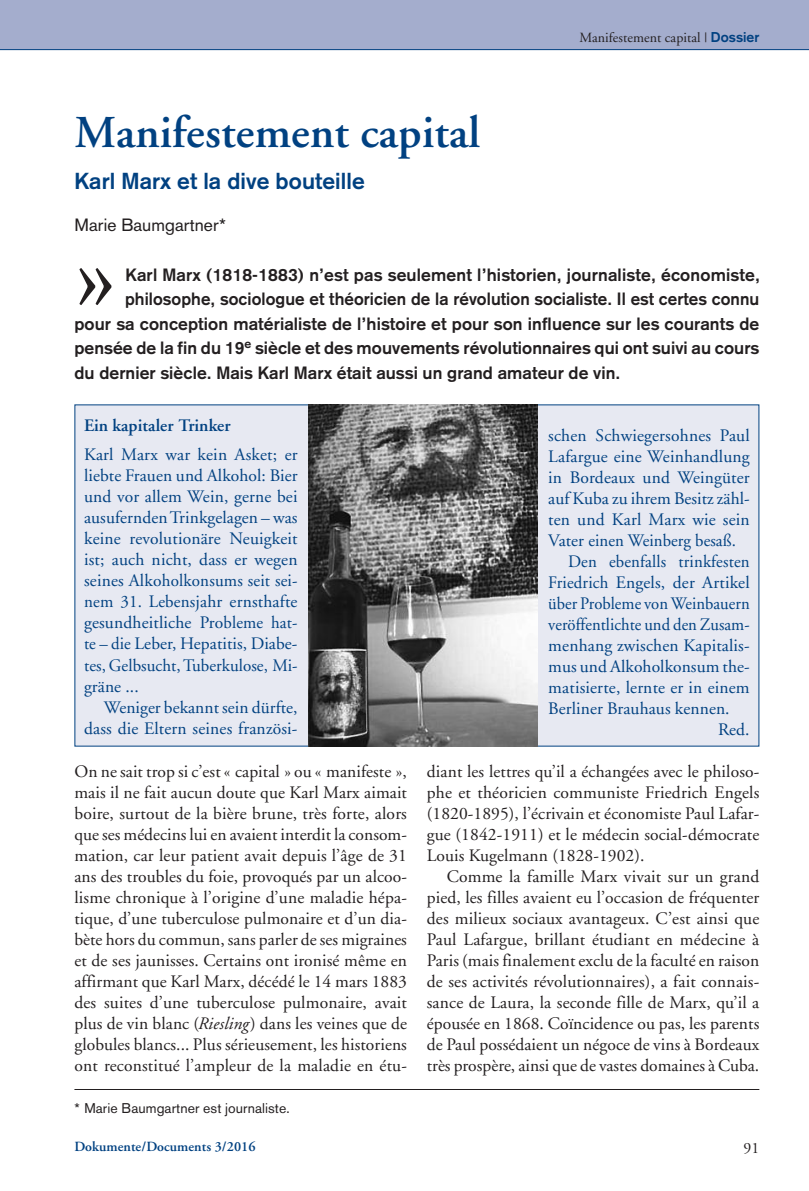
<style>
.page{position:relative;width:809px;height:1191px;background:#fff}
.page>*{position:absolute;margin:0;border:0;box-sizing:border-box;transform-origin:0 0}
.t1{font:111.48px "Adobe Garamond";color:#231f20}
.t2{font:600 45.5px "Adobe Garamond";letter-spacing:.005em;color:#014181}
.t3{font:700 22.75px "Akzidenz Grotesk";letter-spacing:.005em;color:#014181}
.t4{font:17.5px/21px "Adobe Garamond";letter-spacing:.005em;color:#231f20;text-align:justify}
.t5{font:17.5px/21px "Adobe Garamond";letter-spacing:.005em;color:#014181;text-align:justify}
.t6{font:700 17.5px "Akzidenz Grotesk";letter-spacing:.005em;color:#231f20}
.t7{font:17.5px "Adobe Garamond";letter-spacing:.005em;color:#014181;scale:.95 1}
.t8{font:17.5px "Adobe Garamond";letter-spacing:.005em;color:#014181;scale:.96 1}
.t9{font:600 17.5px "Adobe Garamond";letter-spacing:.005em;color:#014181}
.t10{font:17.5px "Akzidenz Grotesk";letter-spacing:.005em;color:#231f20}
.t11{font:15.75px "Adobe Garamond";color:#231f20}
.t12{font:14px "Akzidenz Grotesk BE";letter-spacing:.005em;color:#231f20}
.t13{font:14px "Adobe Garamond";letter-spacing:.005em;color:#231f20}
.t14{font:600 14px "Adobe Garamond";letter-spacing:.005em;color:#014181}
.s1{font-family:"Akzidenz Grotesk";font-weight:700;color:#014181}
.s2{font-style:italic}
</style>
<div class="page">
<div style="left:0;top:0;width:809px;height:50px;background:#a4adcd"></div>
<hr style="left:0;top:49px;width:809px;height:1px;background:#014181">
<div style="left:75px;top:405px;width:683px;height:340px;background:#e7e9f2"></div>
<hr style="left:74px;top:1089px;width:685px;height:1px;background:#231f20">
<img style="left:308px;top:404px;width:230px;height:342px">
<h2 class="t2" style="left:74px;top:114px;width:407px">Manifestement capital</h2>
<p class="t13" style="left:579px;top:32px;width:181px">Manifestement capital | <span class="s1">Dossier</span></p>
<h3 class="t3" style="left:74px;top:173px;width:292px">Karl Marx et la dive bouteille</h3>
<p class="t10" style="left:74px;top:219px;width:153px">Marie Baumgartner*</p>
<h1 class="t1" style="left:74px;top:230px;width:44px">»</h1>
<p class="t6" style="left:125px;top:268px;width:636px">Karl Marx (1818-1883) n’est pas seulement l’historien, journaliste, économiste,</p>
<p class="t6" style="left:125px;top:292px;width:636px">philosophe, sociologue et théoricien de la révolution socialiste. Il est certes connu</p>
<p class="t6" style="left:74px;top:317px;width:686px">pour sa conception matérialiste de l’histoire et pour son influence sur les courants de</p>
<p class="t6" style="left:74px;top:341px;width:686px">pensée de la fin du 19<sup>e</sup> siècle et des mouvements révolutionnaires qui ont suivi au cours</p>
<p class="t6" style="left:74px;top:366px;width:547px">du dernier siècle. Mais Karl Marx était aussi un grand amateur de vin.</p>
<p class="t9" style="left:84px;top:418px;width:148px">Ein kapitaler Trinker</p>
<p class="t5" style="left:84px;top:446px;width:215px">Karl Marx war kein Asket; er liebte Frauen und Alkohol: Bier und vor allem Wein, gerne bei ausuferndenTrinkgelagen – was keine revolutionäre Neuigkeit ist; auch nicht, dass er wegen seines Alkoholkonsums seit sei&shy;nem 31. Lebensjahr ernsthafte gesundheitliche Probleme hat&shy;te – die Leber, Hepatitis, Diabe&shy;tes, Gelbsucht,Tuberkulose, Mi&shy;gräne ...</p>
<p class="t5" style="left:84px;top:698px;width:215px;text-align:right">Weniger bekannt sein dürfte, dass die Eltern seines französi-</p>
<p class="t5" style="left:548px;top:426px;width:203px">schen Schwiegersohnes Paul</p>
<p class="t5" style="left:548px;top:447px;width:203px">Lafargue eine Weinhandlung</p>
<p class="t5" style="left:548px;top:468px;width:203px">in Bordeaux und Weingüter</p>
<p class="t5" style="left:548px;top:489px;width:203px">auf Kuba zu ihrem Besitz zähl-</p>
<p class="t5" style="left:548px;top:510px;width:203px">ten und Karl Marx wie sein</p>
<p class="t5" style="left:548px;top:531px;width:189px">Vater einen Weinberg besaß.</p>
<p class="t8" style="left:568px;top:554px;width:191px">Den ebenfalls trinkfesten</p>
<p class="t8" style="left:548px;top:575px;width:211px">Friedrich Engels, der Artikel</p>
<p class="t7" style="left:548px;top:596px;width:213px">über Probleme von Weinbauern</p>
<p class="t7" style="left:548px;top:617px;width:213px">veröffentlichte und den Zusam-</p>
<p class="t5" style="left:548px;top:636px;width:203px">menhang zwischen Kapitalis-</p>
<p class="t5" style="left:548px;top:657px;width:203px">mus und Alkoholkonsum the-</p>
<p class="t5" style="left:548px;top:678px;width:203px">matisierte, lernte er in einem</p>
<p class="t5" style="left:548px;top:699px;width:183px">Berliner Brauhaus kennen.</p>
<p class="t5" style="left:718px;top:720px;width:33px">Red.</p>
<p class="t4" style="left:74px;top:762px;width:334px">On ne sait trop si c’est « capital » ou « manifeste », mais il ne fait aucun doute que Karl Marx aimait boire, surtout de la bière brune, très forte, alors que ses médecins lui en avaient interdit la consom&shy;mation, car leur patient avait depuis l’âge de 31 ans des troubles du foie, provoqués par un alcoo&shy;lisme chronique à l’origine d’une maladie hépa&shy;tique, d’une tuberculose pulmonaire et d’un dia&shy;bète hors du commun, sans parler de ses migraines et de ses jaunisses. Certains ont ironisé même en affirmant que Karl Marx, décédé le 14 mars 1883 des suites d’une tuberculose pulmonaire, avait plus de vin blanc (<span class="s2">Riesling</span>) dans les veines que de globules blancs... Plus sérieusement, les historiens ont reconstitué l’ampleur de la maladie en étu-</p>
<p class="t12" style="left:74px;top:1103px;width:217px">* Marie Baumgartner est journaliste.</p>
<p class="t4" style="left:427px;top:762px;width:334px">diant les lettres qu’il a échangées avec le philoso&shy;phe et théoricien communiste Friedrich Engels (1820-1895), l’écrivain et économiste Paul Lafar&shy;gue (1842-1911) et le médecin social-démocrate Louis Kugelmann (1828-1902).</p>
<p class="t4" style="left:427px;top:867px;width:334px;text-indent:20px">Comme la famille Marx vivait sur un grand pied, les filles avaient eu l’occasion de fréquenter des milieux sociaux avantageux. C’est ainsi que Paul Lafargue, brillant étudiant en médecine à Paris (mais finalement exclu de la faculté en raison de ses activités révolutionnaires), a fait connais&shy;sance de Laura, la seconde fille de Marx, qu’il a épousée en 1868. Coïncidence ou pas, les parents de Paul possédaient un négoce de vins à Bordeaux très prospère, ainsi que de vastes domaines à Cuba.</p>
<p class="t14" style="left:74px;top:1141px;width:183px">Dokumente/Documents 3/2016</p>
<p class="t11" style="left:743px;top:1141px;width:17px">91</p>
</div>
